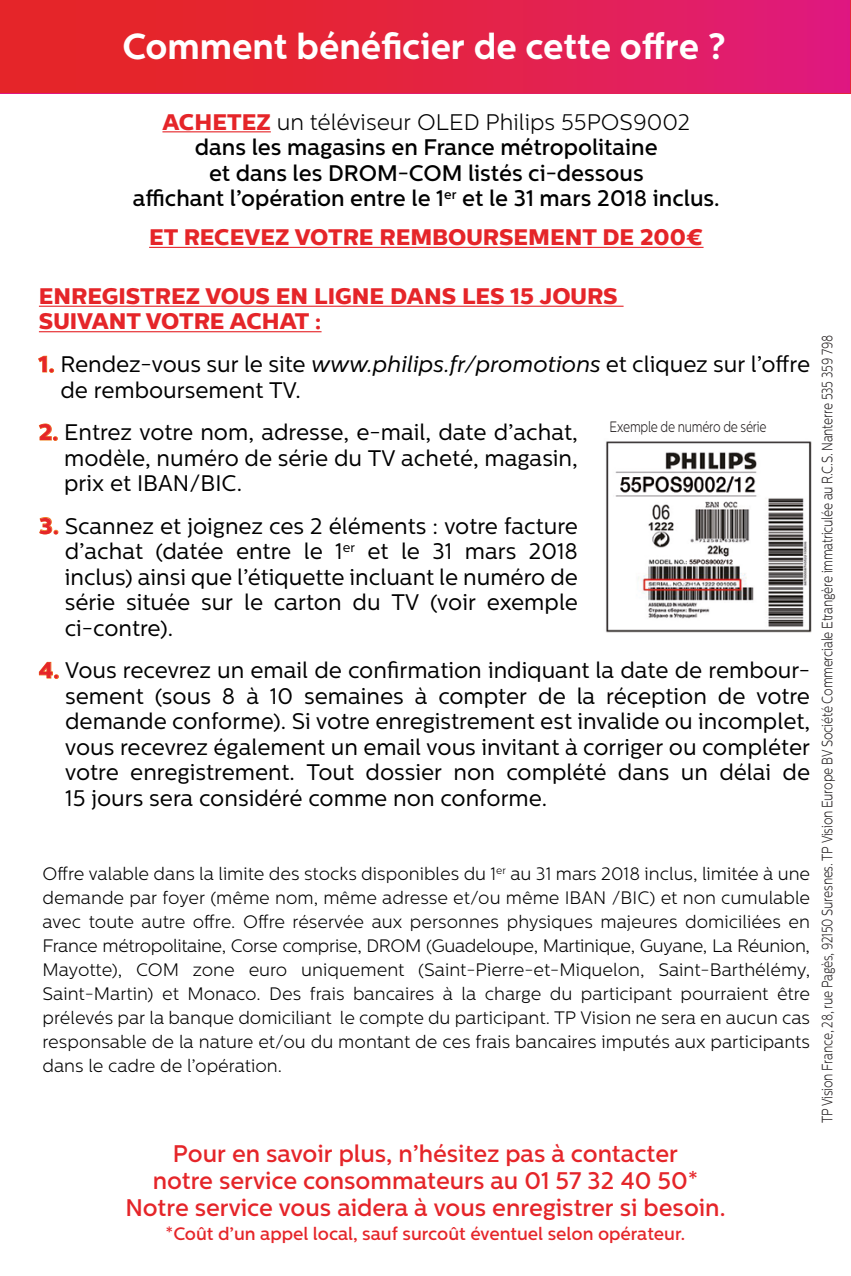
<style>
.page{position:relative;width:851px;height:1276px;background:#fff}
.page>*{position:absolute;margin:0;border:0;box-sizing:border-box;transform-origin:0 0}
.t1{font:700 36px "Centrale Sans";color:#fff}
.t2{font:500 24px/27px "Centrale Sans";color:#e52529;text-align:center}
.t3{font:22.5px/25.5px "Centrale Sans";color:#000;text-align:justify}
.t4{font:500 22.5px/25.5px "Centrale Sans";color:#000;text-align:center}
.t5{font:22.5px "Centrale Sans X Bold";color:#e52529}
.t6{font:300 18px/24px "Centrale Sans";color:#000;text-align:justify}
.t7{font:500 18px "Centrale Sans";color:#e52529}
.t8{font:300 15px "Centrale Sans";letter-spacing:-.02em;color:#231f20;scale:.8 1}
.s1{font-family:"Centrale Sans X Bold";font-weight:400;color:#e52529}
.s2{font-weight:300}
.s3{font-family:"Centrale Sans X Bold";color:#e52529}
.s4{font-style:italic}
</style>
<div class="page">
<div style="left:0;top:0;width:850px;height:94px;background:linear-gradient(to right,#e62819,#e11c76)"></div>
<hr style="left:162px;top:131px;width:109px;height:1px;background:#e52529">
<hr style="left:149px;top:247px;width:554px;height:1px;background:#e52529">
<hr style="left:39px;top:306px;width:584px;height:1px;background:#e52529">
<hr style="left:39px;top:331px;width:282px;height:1px;background:#e52529">
<svg style="left:38px;top:355px;width:16px;height:18px"></svg>
<svg style="left:38px;top:423px;width:20px;height:18px"></svg>
<svg style="left:39px;top:517px;width:19px;height:18px"></svg>
<svg style="left:39px;top:661px;width:20px;height:18px"></svg>
<img style="left:606px;top:441px;width:206px;height:192px">
<div style="left:0;top:0;width:849px;height:92px;background:linear-gradient(to right,#e62819,#e11c76)"></div>
<h1 class="t1" style="left:122px;top:25px;width:605px">Comment bénéficier de cette offre ?</h1>
<p class="t4" style="left:133px;top:109px;width:588px"><span class="s1">ACHETEZ</span> <span class="s2">un téléviseur OLED Philips 55POS9002<br></span>dans les magasins en France métropolitaine<br>et dans les DROM-COM listés ci-dessous<br>affichant l’opération entre le 1<sup>er</sup> et le 31 mars 2018 inclus.</p>
<p class="t5" style="left:149px;top:223px;width:195px">ET RECEVEZ VOTRE</p>
<p class="t5" style="left:379px;top:223px;width:325px">REMBOURSEMENT DE 200€</p>
<p class="t5" style="left:39px;top:282px;width:199px">ENREGISTREZ VOUS</p>
<p class="t5" style="left:276px;top:282px;width:343px">EN LIGNE DANS LES 15 JOURS</p>
<p class="t5" style="left:39px;top:307px;width:156px">SUIVANT VOTRE</p>
<p class="t5" style="left:230px;top:307px;width:15px">ACHAT</p>
<p class="t5" style="left:315px;top:307px;width:8px">:</p>
<p class="t3" style="left:60px;top:351px;width:751px;text-indent:-21px"><span class="s3">1.</span> Rendez-vous sur le site <span class="s4">www.philips.fr/promotions</span> et cliquez sur l’offre de remboursement TV.</p>
<p class="t3" style="left:64px;top:419px;width:515px;text-indent:-25px"><span class="s3">2.</span> Entrez votre nom, adresse, e-mail, date d’achat, modèle, numéro de série du TV acheté, magasin, prix et IBAN/BIC.</p>
<p class="t3" style="left:65px;top:513px;width:514px;text-indent:-26px"><span class="s3">3.</span> Scannez et joignez ces 2 éléments : votre facture d’achat (datée entre le 1<sup>er</sup> et le 31 mars 2018 inclus) ainsi que l’étiquette incluant le numéro de série située sur le carton du TV (voir exemple ci-contre).</p>
<p class="t3" style="left:65px;top:657px;width:746px;text-indent:-26px"><span class="s3">4.</span> Vous recevrez un email de confirmation indiquant la date de rembour&shy;sement (sous 8 à 10 semaines à compter de la réception de votre demande conforme). Si votre enregistrement est invalide ou incomplet, vous recevrez également un email vous invitant à corriger ou compléter votre enregistrement. Tout dossier non complété dans un délai de 15 jours sera considéré comme non conforme.</p>
<p class="t8" style="left:609px;top:419px;width:197px">Exemple de numéro de série</p>
<p class="t6" style="left:43px;top:862px;width:769px">Offre valable dans la limite des stocks disponibles du 1<sup>er</sup> au 31 mars 2018 inclus, limitée à une demande par foyer (même nom, même adresse et/ou même IBAN /BIC) et non cumulable avec toute autre offre. Offre réservée aux personnes physiques majeures domiciliées en France métropolitaine, Corse comprise, DROM (Guadeloupe, Martinique, Guyane, La Réunion, Mayotte), COM zone euro uniquement (Saint-Pierre-et-Miquelon, Saint-Barthélémy, Saint-Martin) et Monaco. Des frais bancaires à la charge du participant pourraient être prélevés par la banque domiciliant le compte du participant. TP Vision ne sera en aucun cas responsable de la nature et/ou du montant de ces frais bancaires imputés aux participants dans le cadre de l’opération.</p>
<p class="t2" style="left:125px;top:1140px;width:601px">Pour en savoir plus, n’hésitez pas à contacter<br>notre service consommateurs au 01 57 32 40 50*<br>Notre service vous aidera à vous enregistrer si besoin.</p>
<p class="t7" style="left:166px;top:1223px;width:521px">*Coût d’un appel local, sauf surcoût éventuel selon opérateur.</p>
<p class="t8" style="left:818px;top:1123px;width:986px;rotate:-90deg">TP Vision France, 28, rue Pagès, 92150 Suresnes. TP Vision Europe BV Société Commerciale Etrangère immatriculée au R.C.S. Nanterre 535 359 798</p>
</div>
